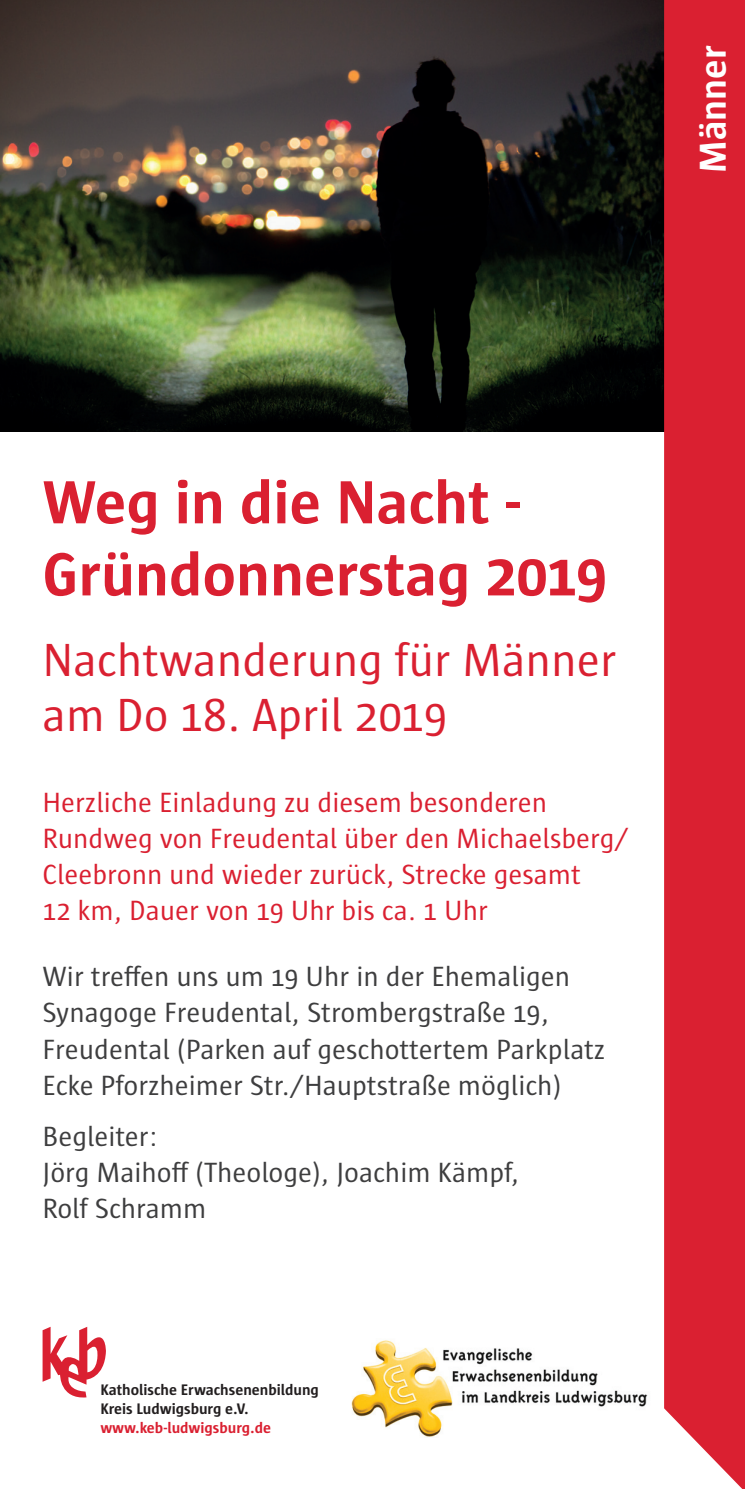
<style>
.page{position:relative;width:745px;height:1489px;background:#fff}
.page>*{position:absolute;margin:0;border:0;box-sizing:border-box;transform-origin:0 0}
.t1{font:700 62.25px/72px "Sun";color:#da2031}
.t2{font:47.5px/55px "Sun";color:#da2031}
.t3{font:700 38.25px "Sun";color:#fff}
.t4{font:28.5px/36.2px "Sun";color:#3e3e3f}
.t5{font:28.5px/36.2px "Sun";color:#da2031}
.t6{font:700 15.75px/18.8px "Sun";color:#231f20}
.t7{font:700 15.75px "Sun";color:#da2031}
</style>
<div class="page">
<svg style="left:43px;top:1326px;width:63px;height:72px"></svg>
<img style="left:0;top:0;width:663px;height:432px">
<div style="left:663px;top:0;width:81px;height:1488px;background:#da2031"></div>
<img style="left:351px;top:1340px;width:297px;height:97px">
<h3 class="t3" style="left:691px;top:172px;width:129px;rotate:-90deg">Männer</h3>
<h1 class="t1" style="left:43px;top:466px;width:565px">Weg in die Nacht -<br>Gründonnerstag 2019</h1>
<h2 class="t2" style="left:43px;top:632px;width:575px">Nachtwanderung für Männer am Do 18. April 2019</h2>
<p class="t5" style="left:43px;top:783px;width:587px">Herzliche Einladung zu diesem besonderen Rundweg von Freudental über den Michaelsberg/ Cleebronn und wieder zurück, Strecke gesamt<br>12 km, Dauer von 19 Uhr bis ca. 1 Uhr</p>
<p class="t4" style="left:43px;top:958px;width:564px">Wir treffen uns um 19 Uhr in der Ehemaligen Synagoge Freudental, Strombergstraße 19, Freudental (Parken auf geschottertem Parkplatz Ecke Pforzheimer Str./Hauptstraße möglich)</p>
<p class="t4" style="left:43px;top:1117px;width:478px">Begleiter:<br>Jörg Maihoff (Theologe), Joachim Kämpf,<br>Rolf Schramm</p>
<p class="t6" style="left:100px;top:1380px;width:220px">Katholische Erwachsenenbildung<br>Kreis Ludwigsburg e.V.</p>
<p class="t7" style="left:100px;top:1418px;width:172px">www.keb-ludwigsburg.de</p>
</div>
